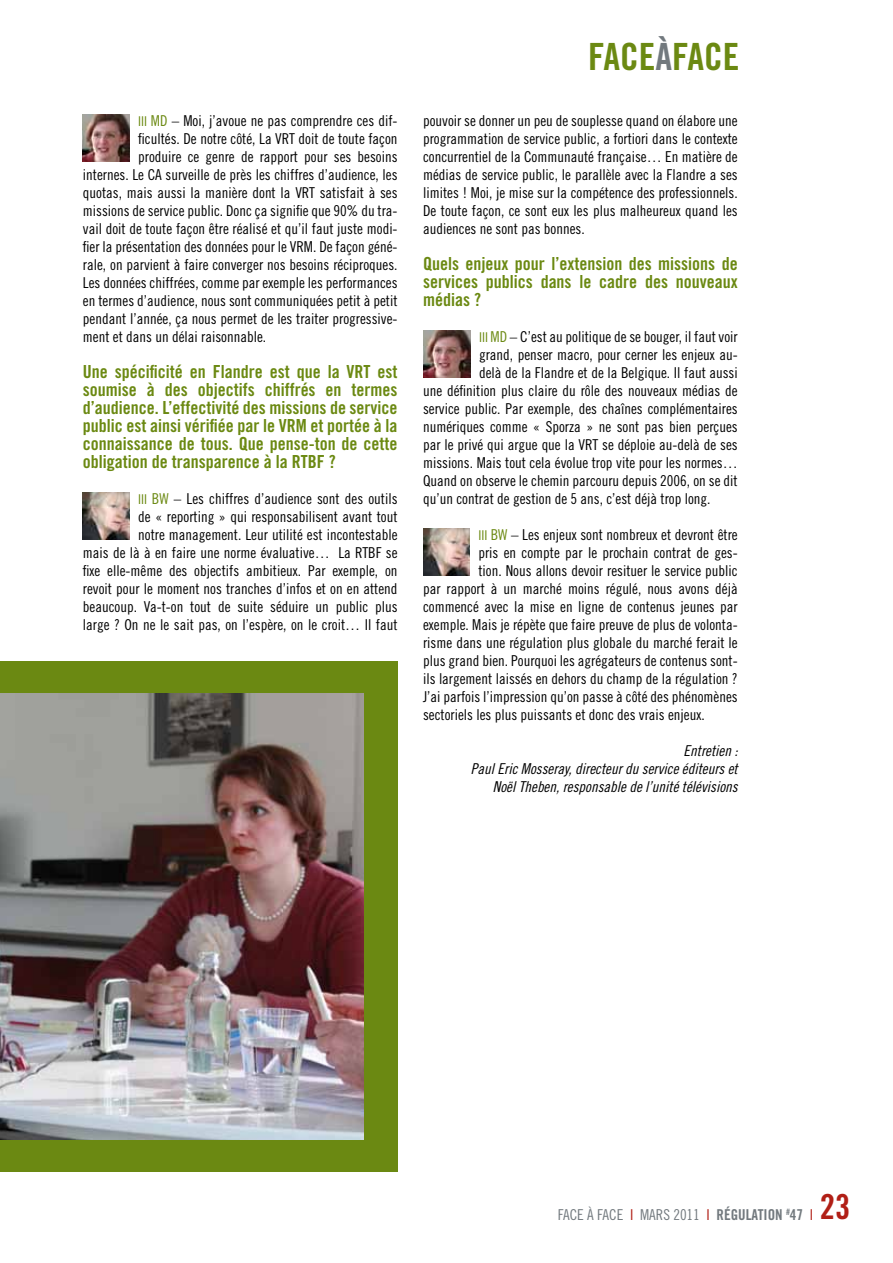
<style>
.page{position:relative;width:893px;height:1263px;background:#fff}
.page>*{position:absolute;margin:0;border:0;box-sizing:border-box;transform-origin:0 0}
.t1{font:37.5px "Trade Gothic LT Std Bd Cn 20";color:#6b8912}
.t2{font:34.5px "Trade Gothic LT Std Bd Cn 20";color:#b11f16}
.t3{font:18px/18px "Trade Gothic LT Std Bd Cn 20";color:#6b8912;text-align:justify}
.t4{font:15px/18px "Trade Gothic LT Std Cn 18";color:#000;text-align:right}
.t5{font:15px/18px "Trade Gothic LT Std Cn 18 Obl";color:#000;text-align:right}
.t6{font:15px "Trade Gothic LT Std Cn 18";color:#72797e}
.s1{font-size:13.5px;color:#6b8912}
.s2{color:#6b8912}
.s3{color:#72797e}
.s4{color:#b11f16}
.s5{font-family:"Trade Gothic LT Std Bd Cn 20"}
</style>
<div class="page">
<div style="left:0;top:661px;width:398px;height:510px;background:#6b8912"></div>
<img style="left:0;top:693px;width:364px;height:447px">
<img style="left:83px;top:493px;width:47px;height:46px">
<img style="left:423px;top:529px;width:47px;height:46px">
<img style="left:83px;top:115px;width:47px;height:47px">
<img style="left:424px;top:331px;width:47px;height:46px">
<p class="t4" style="left:138px;top:111px;width:261px"><span class="s1">III</span> <span class="s2">MD</span> – Moi, j’avoue ne pas comprendre ces dif-</p>
<p class="t4" style="left:138px;top:129px;width:261px">ficultés. De notre côté, La VRT doit de toute façon</p>
<p class="t4" style="left:138px;top:147px;width:261px">produire ce genre de rapport pour ses besoins</p>
<p class="t4" style="left:83px;top:165px;width:316px">internes. Le CA surveille de près les chiffres d’audience, les</p>
<p class="t4" style="left:83px;top:183px;width:316px">quotas, mais aussi la manière dont la VRT satisfait à ses</p>
<p class="t4" style="left:83px;top:201px;width:316px">missions de service public. Donc ça signifie que 90% du tra-</p>
<p class="t4" style="left:83px;top:219px;width:316px">vail doit de toute façon être réalisé et qu’il faut juste modi-</p>
<p class="t4" style="left:83px;top:237px;width:316px">fier la présentation des données pour le VRM. De façon géné-</p>
<p class="t4" style="left:83px;top:255px;width:316px">rale, on parvient à faire converger nos besoins réciproques.</p>
<p class="t4" style="left:83px;top:273px;width:316px">Les données chiffrées, comme par exemple les performances</p>
<p class="t4" style="left:83px;top:291px;width:316px">en termes d’audience, nous sont communiquées petit à petit</p>
<p class="t4" style="left:83px;top:309px;width:316px">pendant l’année, ça nous permet de les traiter progressive-</p>
<p class="t4" style="left:83px;top:327px;width:185px">ment et dans un délai raisonnable.</p>
<p class="t3" style="left:83px;top:362px;width:316px">Une spécificité en Flandre est que la VRT est soumise à des objectifs chiffrés en termes d’audience. L’effectivité des missions de service public est ainsi vérifiée par le VRM et portée à la connaissance de tous. Que pense-ton de cette obligation de transparence à la RTBF ?</p>
<p class="t4" style="left:83px;top:489px;width:316px"><span class="s1">III</span> <span class="s2">BW</span> – Les chiffres d’audience sont des outils<br>de « reporting » qui responsabilisent avant tout<br>notre management. Leur utilité est incontestable<br>mais de là à en faire une norme évaluative… La RTBF se fixe elle-même des objectifs ambitieux. Par exemple, on revoit pour le moment nos tranches d’infos et on en attend beaucoup. Va-t-on tout de suite séduire un public plus large ? On ne le sait pas, on l’espère, on le croit… Il faut</p>
<h1 class="t1" style="left:588px;top:33px;width:153px">Face<span class="s3">à</span>Face</h1>
<p class="t4" style="left:423px;top:111px;width:316px;text-align:justify">pouvoir se donner un peu de souplesse quand on élabore une programmation de service public, a fortiori dans le contexte concurrentiel de la Communauté française… En matière de médias de service public, le parallèle avec la Flandre a ses limites ! Moi, je mise sur la compétence des professionnels.<br>De toute façon, ce sont eux les plus malheureux quand les audiences ne sont pas bonnes.</p>
<p class="t3" style="left:423px;top:254px;width:316px">Quels enjeux pour l’extension des missions de services publics dans le cadre des nouveaux médias ?</p>
<p class="t4" style="left:479px;top:327px;width:260px"><span class="s1">III</span> <span class="s2">MD</span> – C’est au politique de se bouger, il faut voir</p>
<p class="t4" style="left:479px;top:345px;width:260px">grand, penser macro, pour cerner les enjeux au-</p>
<p class="t4" style="left:479px;top:363px;width:260px">delà de la Flandre et de la Belgique. Il faut aussi</p>
<p class="t4" style="left:423px;top:381px;width:316px">une définition plus claire du rôle des nouveaux médias de</p>
<p class="t4" style="left:423px;top:399px;width:316px">service public. Par exemple, des chaînes complémentaires</p>
<p class="t4" style="left:423px;top:417px;width:316px">numériques comme « Sporza » ne sont pas bien perçues</p>
<p class="t4" style="left:423px;top:435px;width:316px">par le privé qui argue que la VRT se déploie au-delà de ses</p>
<p class="t4" style="left:423px;top:453px;width:316px">missions. Mais tout cela évolue trop vite pour les normes…</p>
<p class="t4" style="left:423px;top:471px;width:316px">Quand on observe le chemin parcouru depuis 2006, on se dit</p>
<p class="t4" style="left:423px;top:489px;width:289px">qu’un contrat de gestion de 5 ans, c’est déjà trop long.</p>
<p class="t4" style="left:478px;top:525px;width:261px"><span class="s1">III</span> <span class="s2">BW</span> – Les enjeux sont nombreux et devront être</p>
<p class="t4" style="left:478px;top:543px;width:261px">pris en compte par le prochain contrat de ges-</p>
<p class="t4" style="left:478px;top:561px;width:261px">tion. Nous allons devoir resituer le service public</p>
<p class="t4" style="left:423px;top:579px;width:316px">par rapport à un marché moins régulé, nous avons déjà</p>
<p class="t4" style="left:423px;top:597px;width:316px">commencé avec la mise en ligne de contenus jeunes par</p>
<p class="t4" style="left:423px;top:615px;width:316px">exemple. Mais je répète que faire preuve de plus de volonta-</p>
<p class="t4" style="left:423px;top:633px;width:316px">risme dans une régulation plus globale du marché ferait le</p>
<p class="t4" style="left:423px;top:651px;width:316px">plus grand bien. Pourquoi les agrégateurs de contenus sont-</p>
<p class="t4" style="left:423px;top:669px;width:316px">ils largement laissés en dehors du champ de la régulation ?</p>
<p class="t4" style="left:423px;top:687px;width:316px">J’ai parfois l’impression qu’on passe à côté des phénomènes</p>
<p class="t4" style="left:423px;top:705px;width:283px">sectoriels les plus puissants et donc des vrais enjeux.</p>
<p class="t5" style="left:471px;top:742px;width:268px">Entretien :<br>Paul Eric Mosseray, directeur du service éditeurs et<br>Noël Theben, responsable de l’unité télévisions</p>
<p class="t6" style="left:558px;top:1206px;width:257px">Face à Face <span class="s4">I</span> Mars 2011 <span class="s4">I</span> <span class="s5">Régulation</span> <sup>#</sup><span class="s5">47</span> <span class="s4">I</span></p>
<h2 class="t2" style="left:820px;top:1185px;width:32px">23</h2>
</div>
